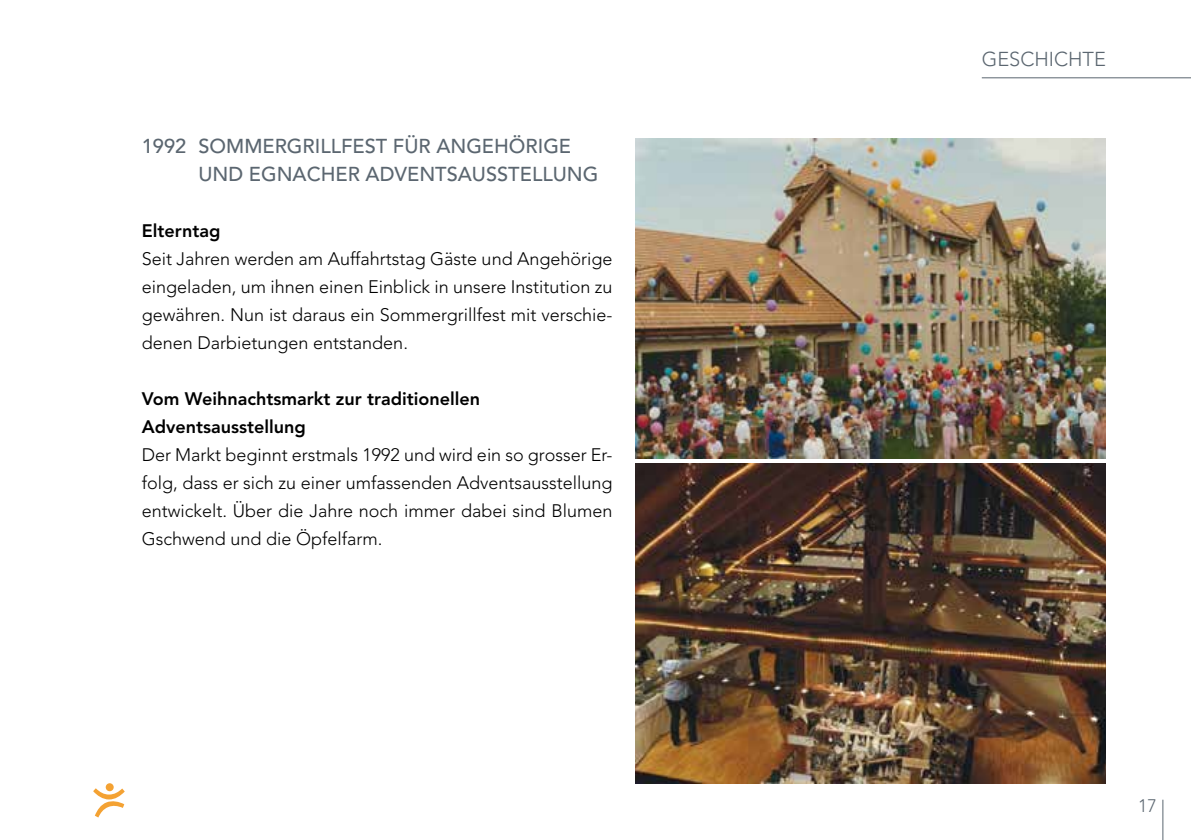
<style>
.page{position:relative;width:1191px;height:840px;background:#fff}
.page>*{position:absolute;margin:0;border:0;box-sizing:border-box;transform-origin:0 0}
.t1{font:500 20px/28px "Avenir LT Std";color:#5b6670}
.t2{font:300 20px "Avenir LT Std";color:#5b6670}
.t3{font:300 18px/28px "Avenir LT Std";color:#000;text-align:justify}
.t4{font:800 18px/28px "Avenir LT Std";color:#000}
.t5{font:300 18px "Avenir LT Std";color:#5b6670}
</style>
<div class="page">
<svg style="left:93px;top:787px;width:32px;height:30px"></svg>
<svg style="left:106px;top:782px;width:8px;height:8px"></svg>
<hr style="left:1162px;top:799px;width:1px;height:40px;background:#5b6670">
<hr style="left:981px;top:77px;width:210px;height:1px;background:#5b6670">
<img style="left:635px;top:463px;width:471px;height:319px">
<img style="left:635px;top:138px;width:471px;height:320px">
<p class="t1" style="left:198px;top:132px;width:401px;text-indent:-57px">1992 SOMMERGRILLFEST FÜR ANGEHÖRIGE<br>UND EGNACHER ADVENTSAUSSTELLUNG</p>
<p class="t4" style="left:142px;top:217px;width:80px">Elterntag</p>
<p class="t3" style="left:142px;top:245px;width:472px">Seit Jahren werden am Auffahrtstag Gäste und Angehörige eingeladen, um ihnen einen Einblick in unsere Institution zu gewähren. Nun ist daraus ein Sommergrillfest mit verschie&shy;denen Darbietungen entstanden.</p>
<p class="t4" style="left:142px;top:385px;width:340px">Vom Weihnachtsmarkt zur traditionellen<br>Adventsausstellung</p>
<p class="t3" style="left:142px;top:441px;width:472px">Der Markt beginnt erstmals 1992 und wird ein so grosser Er&shy;folg, dass er sich zu einer umfassenden Adventsausstellung entwickelt. Über die Jahre noch immer dabei sind Blumen Gschwend und die Öpfelfarm.</p>
<p class="t2" style="left:981px;top:48px;width:126px">GESCHICHTE</p>
<p class="t5" style="left:1138px;top:794px;width:20px">17</p>
</div>
